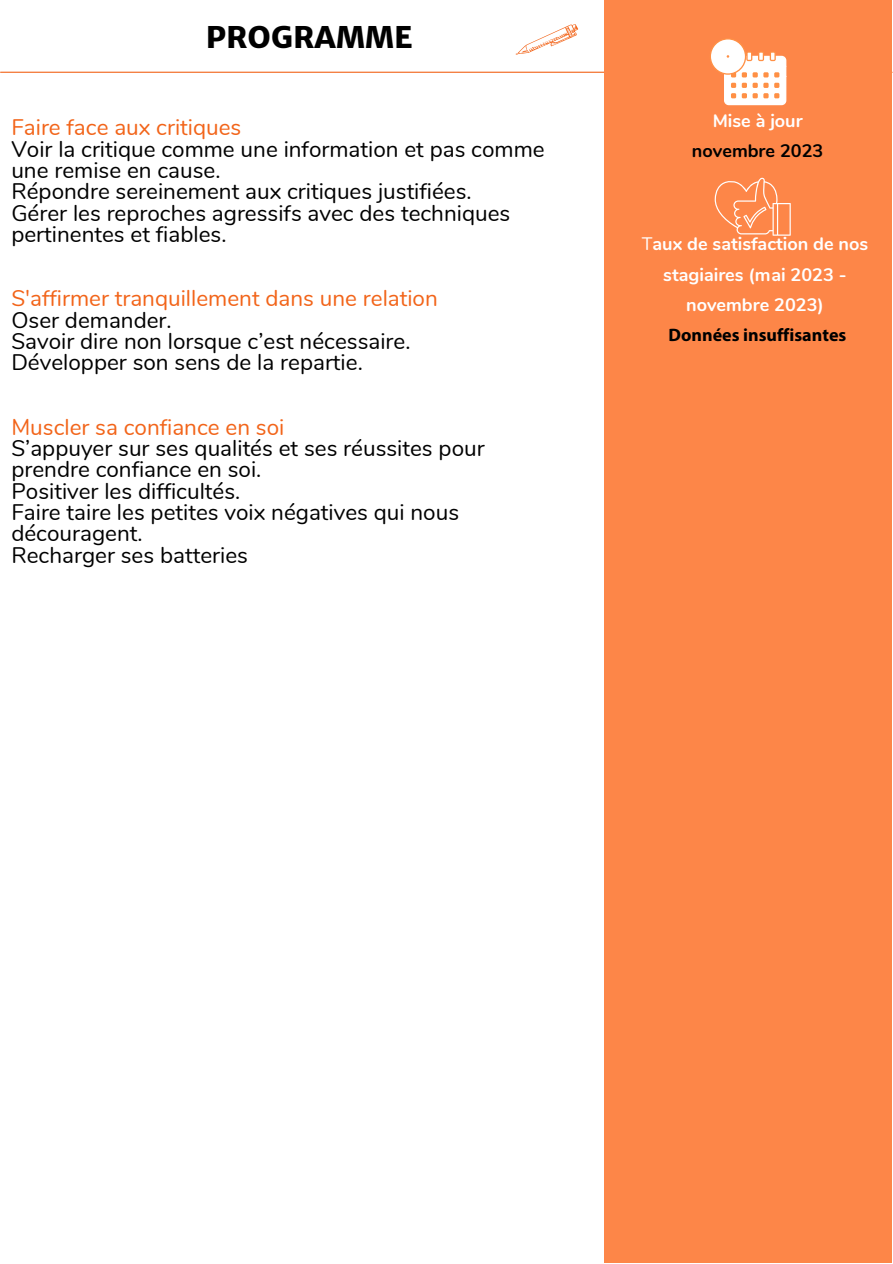
<style>
.page{position:relative;width:893px;height:1264px;background:#fff}
.page>*{position:absolute;margin:0;border:0;box-sizing:border-box;transform-origin:0 0}
.t1{font:800 30px "Merriweather Sans";color:#000}
.t2{font:22.5px/21.3px "Nunito";color:#000}
.t3{font:22.5px "Nunito";color:#f26419}
.t4{font:700 18px/30.3px "Nunito";color:#fff;text-align:center}
.t5{font:700 18px/30.3px "Nunito";color:#000;text-align:center}
.s1{color:#fff}
.s2{font-weight:400}
.s3{font-family:"Myriad Pro";color:#000}
</style>
<div class="page">
<hr style="left:1px;top:72px;width:891px;height:1px;background:#f26419">
<div style="left:604px;top:0;width:287px;height:1262px;background:#fd8648"></div>
<svg style="left:515px;top:24px;width:63px;height:31px"></svg>
<svg style="left:710px;top:38px;width:77px;height:68px"></svg>
<svg style="left:714px;top:178px;width:76px;height:58px"></svg>
<p class="t1" style="left:206px;top:19px;width:208px">PROGRAMME</p>
<p class="t3" style="left:11px;top:113px;width:231px">Faire face aux critiques</p>
<p class="t2" style="left:11px;top:139px;width:535px">Voir la critique comme une information et pas comme une remise en cause.</p>
<p class="t2" style="left:11px;top:181px;width:462px">Répondre sereinement aux critiques justifiées.</p>
<p class="t2" style="left:11px;top:203px;width:500px">Gérer les reproches agressifs avec des techniques pertinentes et fiables.</p>
<p class="t3" style="left:11px;top:283px;width:428px">S'affirmer tranquillement dans une relation</p>
<p class="t2" style="left:11px;top:309px;width:162px">Oser demander.</p>
<p class="t2" style="left:11px;top:331px;width:400px">Savoir dire non lorsque c’est nécessaire.</p>
<p class="t2" style="left:11px;top:352px;width:353px">Développer son sens de la repartie.</p>
<p class="t3" style="left:11px;top:412px;width:274px">Muscler sa confiance en soi</p>
<p class="t2" style="left:11px;top:438px;width:475px">S’appuyer sur ses qualités et ses réussites pour prendre confiance en soi.</p>
<p class="t2" style="left:11px;top:480px;width:230px">Positiver les difficultés.</p>
<p class="t2" style="left:11px;top:502px;width:449px">Faire taire les petites voix négatives qui nous découragent.</p>
<p class="t2" style="left:11px;top:544px;width:238px">Recharger ses batteries</p>
<p class="t5" style="left:692px;top:104px;width:133px"><span class="s1">Mise à jour </span>novembre 2023</p>
<p class="t4" style="left:641px;top:229px;width:228px"><span class="s2">T</span>aux de satisfaction de nos stagiaires (m ai 2023 - novembre 2023)<br><span class="s3">Données insuffisantes</span></p>
</div>
